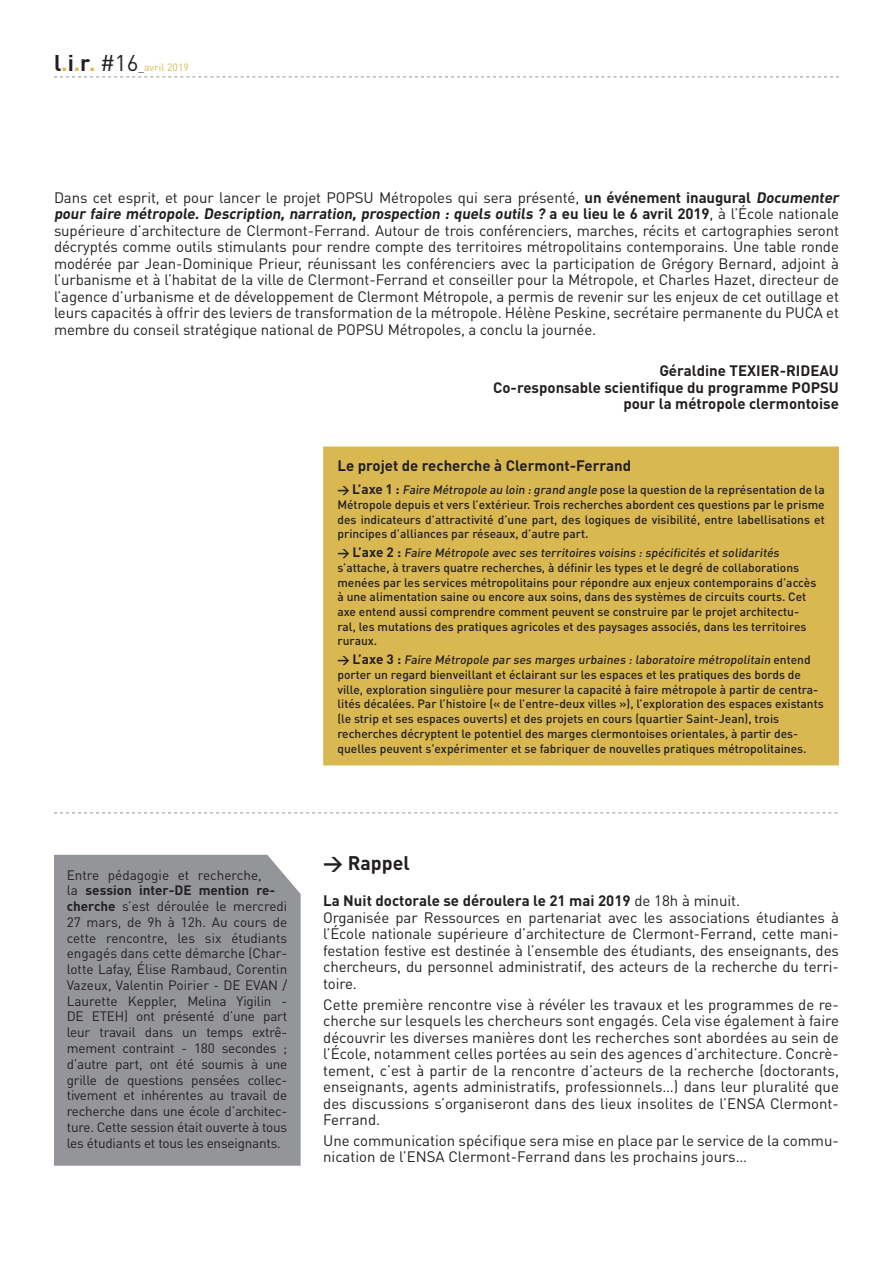
<style>
.page{position:relative;width:893px;height:1263px;background:#fff}
.page>*{position:absolute;margin:0;border:0;box-sizing:border-box;transform-origin:0 0}
.t1{font:700 19.5px "DIN Pro";color:#231f20}
.t2{font:15px/16.5px "DIN Pro";letter-spacing:-.01em;color:#231f20}
.t3{font:700 15px/16.5px "DIN Pro";color:#231f20;text-align:right}
.t4{font:13.5px/15.8px "DIN Pro";letter-spacing:-.015em;color:#231f20}
.t5{font:500 12px/14.7px "DIN Pro";color:#231f20}
.t6{font:10.5px "DIN Pro";color:#d9b852}
.s1{font-weight:700;font-size:22.5px;color:#231f20}
.s2{font-weight:700;font-size:22.5px}
.s3{font-size:22.5px;color:#231f20}
.s4{color:#231f20}
.s5{font-weight:700}
.s6{font-weight:700;font-size:13.5px}
</style>
<div class="page">
<svg style="left:54px;top:77px;width:785px;height:1px"></svg>
<div style="left:324px;top:447px;width:514px;height:318px;background:#d9b852"></div>
<div style="left:323px;top:446px;width:516px;height:319px;border:2px solid #d9b852"></div>
<div style="left:54px;top:855px;width:247px;height:311px;background:#939598"></div>
<svg style="left:54px;top:812px;width:783px;height:1px"></svg>
<p class="t6" style="left:54px;top:60px;width:137px"><span class="s1">l</span><span class="s2">.</span><span class="s1">i</span><span class="s2">.</span><span class="s1">r</span><span class="s2">.</span> <span class="s3">#16</span><span class="s4">_</span>avril 2019</p>
<p class="t2" style="left:54px;top:189px;width:789px">Dans cet esprit, et pour lancer le projet POPSU Métropoles qui sera présenté, <span class="s5">un événement inaugural Documenter pour faire métropole. Description, narration, prospection : quels outils ? a e u l i e u le 6 a v r i l 2 0 1 9</span> , à l’ É c o le n a t i o n a le supérieure d’architecture de Clermont-Ferrand. Autour de trois conférenciers, marches, récits et cartographies seront décryptés comme outils stimulants pour rendre compte des territoires métropolitains contemporains. Une table ronde modérée par Jean-Dominique Prieur, réunissant les conférenciers avec la participation de Grégory Bernard, adjoint à l’urbanisme et à l’habitat de la ville de Clermont-Ferrand et conseiller pour la Métropole, et Charles Hazet, directeur de l’agence d’urbanisme et de développement de Clermont Métropole, a permis de revenir sur les enjeux de cet outillage et leurs capacités à offrir des leviers de transformation de la métropole. Hélène Peskine, secrétaire permanente du PUCA et membre du conseil stratégique national de POPSU Métropoles, a conclu la journée.</p>
<p class="t3" style="left:493px;top:362px;width:347px">Géraldine TEXIER-RIDEAU<br>Co-responsable scientifique du programme POPSU pour la métropole clermontoise</p>
<p class="t3" style="left:337px;top:457px;width:295px">Le projet de recherche à Clermont-Ferrand</p>
<p class="t5" style="left:337px;top:482px;width:489px;text-align:justify"><span class="s5">→</span> <span class="s6">L’axe 1 :</span> Faire Métropole au loin :grand angle pose la question de la représentation de la Métropole depuis et vers l’extérieur. Trois recherches abordent ces questions par le prisme des indicateurs d’attractivité d’une part, des logiques de visibilité, entre labellisations et principes d’alliances par réseaux, d’autre part.</p>
<p class="t5" style="left:337px;top:545px;width:480px"><span class="s5">→</span> <span class="s6">L’ a xe 2 :</span> Faire Métropole avec ses territoires voisins : spécificités et solidarités s’attache, à travers quatre recherches, à définir les types et le degré de collaborations menées par les services métropolitains pour répondre aux enjeux contemporains d’accès à une alimentation saine ou encore aux soins, dans des systèmes de circuits courts. Cet axe entend aussi comprendre comment peuvent se construire par le projet architectu&shy;ral, les mutations des pratiques agricoles et des paysages associés, dans les territoires ruraux.</p>
<p class="t5" style="left:337px;top:652px;width:488px"><span class="s5">→</span> <span class="s6">L’ a xe 3 :</span> Faire Métropole par ses marges urbaines : laboratoire métropolitain e n t e n d porter un regard bienveillant et éclairant sur les espaces et les pratiques des bords de ville, exploration singulière pour mesurer la capacité à faire métropole à partir de centra&shy;lités décalées. Par l’histoire (« de l’entre-deux villes »), l’exploration des espaces existants (le strip et ses espaces ouverts) et des projets en cours (quartier Saint-Jean), trois recherches décryptent le potentiel des marges clermontoises orientales, à partir des&shy;quelles peuvent s’expérimenter et se fabriquer de nouvelles pratiques métropolitaines.</p>
<p class="t4" style="left:67px;top:866px;width:222px">Entre pédagogie et recherche,<br>la <span class="s5">session inter-DE mention re&shy;cherche</span> s’est déroulée le mercredi 27 mars, de 9h à 12h. Au cours de cette rencontre, les six étudiants engagés dans cette démarche (Char&shy;lotte Lafay, Élise Rambaud, Corentin Vazeux, Valentin Poirier - DE EVAN / Laurette Keppler, Melina Yigilin - DE ETEH) ont présenté d’une part leur travail dans un temps extrê&shy;mement contraint - 180 secondes ; d’autre part, ont été soumis à une grille de questions pensées collec&shy;tivement et inhérentes au travail de recherche dans une école d’architec&shy;ture. Cette session était ouverte à tous les étudiants et tous les enseignants.</p>
<h1 class="t1" style="left:323px;top:849px;width:88px">→ Rappel</h1>
<p class="t2" style="left:323px;top:892px;width:517px"><span class="s5">La Nuit doctorale se déroulera le 21 mai 2019</span> de 18h à minuit.<br>Organisée par Ressources en partenariat avec les associations étudiantes à l’École nationale supérieure d’architecture de Clermont-Ferrand, cette mani&shy;festation festive est destinée à l’ensemble des étudiants, des enseignants, des chercheurs, du personnel administratif, des acteurs de la recherche du terri&shy;toire.</p>
<p class="t2" style="left:323px;top:995px;width:517px;text-align:justify">Cette première rencontre vise à révéler les travaux et les programmes de re&shy;cherche sur lesquels les chercheurs sont engagés. Cela vise également à faire découvrir les diverses manières dont les recherches sont abordées au sein de l’École, notamment celles portées au sein des agences d’architecture. Concrè&shy;tement, c’est à partir de la rencontre d’acteurs de la recherche (doctorants, enseignants, agents administratifs, professionnels…) dans leur pluralité que des discussions s’organiseront dans des lieux insolites de l’ENSA Clermont-Ferrand.</p>
<p class="t2" style="left:323px;top:1131px;width:517px">Une communication spécifique sera mise en place par le service de la commu&shy;nication de l’ENSA Clermont-Ferrand dans les prochains jours…</p>
</div>
